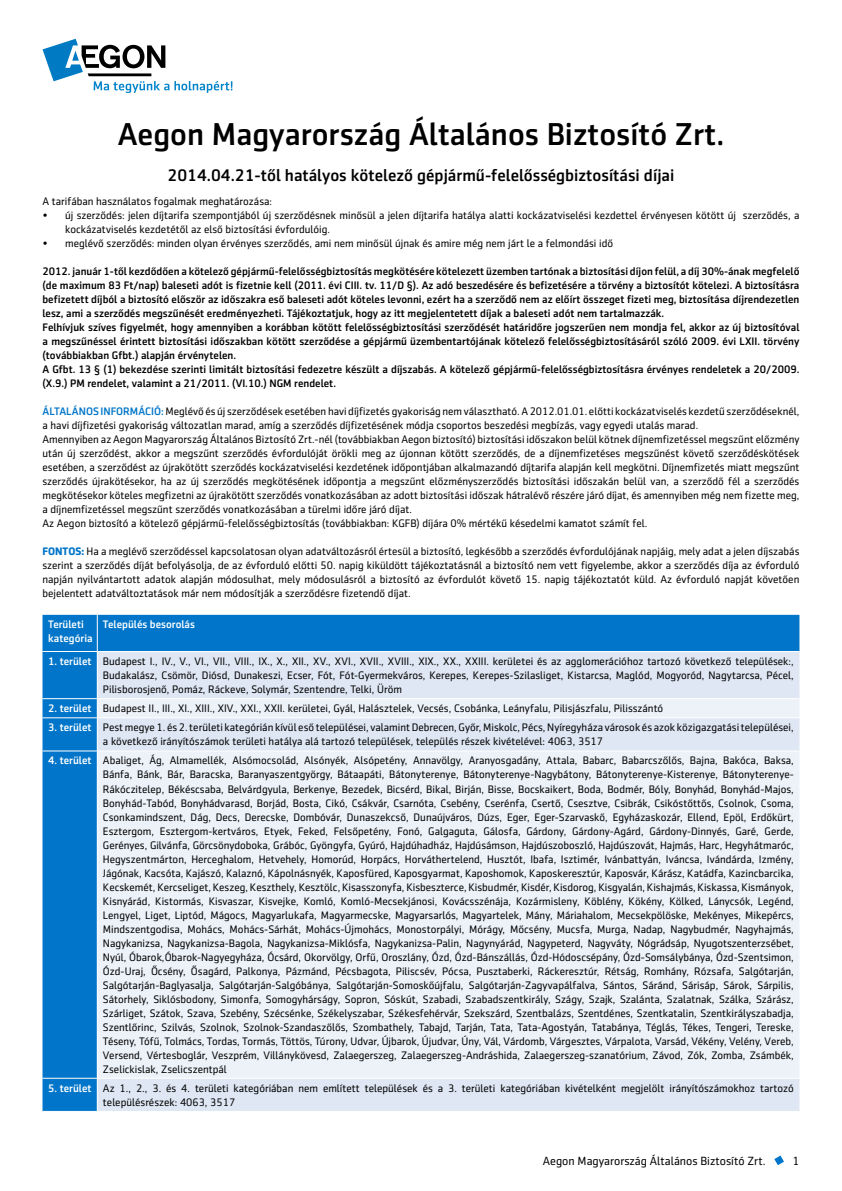
<style>
.page{position:relative;width:842px;height:1191px;background:#fff}
.page>*{position:absolute;margin:0;border:0;box-sizing:border-box;transform-origin:0 0}
.t1{font:500 32px "Sentico Sans DT";color:#000}
.t2{font:500 17px "Sentico Sans DT";color:#000}
.t3{font:12px "Sentico Sans DT";color:#000}
.t4{font:11px/14px "Sentico Sans DT";color:#000}
.t5{font:500 11px/14px "Sentico Sans DT";color:#000}
.t6{font:500 11px/14px "Sentico Sans DT";color:#fff}
.s1{font-weight:500;color:#0075c9}
.s2{font-weight:700;color:#0075c9}
.s3{font-weight:500;color:#fff}
</style>
<div class="page">
<svg style="left:774px;top:1155px;width:10px;height:10px"></svg>
<svg style="left:43px;top:39px;width:189px;height:54px"></svg>
<div style="left:43px;top:615px;width:756px;height:496px;background:#0075c9"></div>
<div style="left:98px;top:652px;width:701px;height:459px;background:#dee7f3"></div>
<svg style="left:98px;top:699px;width:701px;height:378px;fill:#edf2f9"></svg>
<hr style="left:97px;top:615px;width:1px;height:36px;background:#fff">
<hr style="left:43px;top:651px;width:54px;height:1px;background:#fff">
<hr style="left:97px;top:651px;width:702px;height:1px;background:#fff">
<hr style="left:97px;top:652px;width:1px;height:46px;background:#fff">
<hr style="left:43px;top:698px;width:54px;height:1px;background:#fff">
<hr style="left:97px;top:698px;width:702px;height:1px;background:#fff">
<svg style="left:97px;top:699px;width:1px;height:18px"></svg>
<hr style="left:43px;top:717px;width:54px;height:1px;background:#fff">
<hr style="left:97px;top:717px;width:702px;height:1px;background:#fff">
<hr style="left:97px;top:718px;width:1px;height:32px;background:#fff">
<hr style="left:43px;top:750px;width:54px;height:1px;background:#fff">
<hr style="left:97px;top:750px;width:702px;height:1px;background:#fff">
<hr style="left:97px;top:751px;width:1px;height:326px;background:#fff">
<hr style="left:43px;top:1077px;width:54px;height:1px;background:#fff">
<hr style="left:97px;top:1077px;width:702px;height:1px;background:#fff">
<hr style="left:97px;top:1078px;width:1px;height:33px;background:#fff">
<h1 class="t1" style="left:118px;top:116px;width:608px">Aegon Magyarország Általános Biztosító Zrt.</h1>
<h2 class="t2" style="left:168px;top:165px;width:508px">2014.04.21-től hatályos kötelező gépjármű-felelősségbiztosítási díjai</h2>
<p class="t4" style="left:43px;top:194px;width:231px">A tarifában használatos fogalmak meghatározása:</p>
<p class="t4" style="left:65px;top:208px;width:736px;text-indent:-23px">• új szerződés: jelen díjtarifa szempontjából új szerződésnek minősül a jelen díjtarifa hatálya alatti kockázatviselési kezdettel érvényesen kötött új szerződés, a kockázatviselés kezdetétől az első biztosítási évfordulóig.</p>
<p class="t4" style="left:43px;top:236px;width:572px">• meglévő szerződés: minden olyan érvényes szerződés, ami nem minősül újnak és amire még nem járt le a felmondási idő</p>
<p class="t5" style="left:43px;top:264px;width:758px">2012. január 1-től kezdődően a kötelező gépjármű-felelősségbiztosítás megkötésére kötelezett üzemben tartónak a biztosítási díjon felül, a díj 30%-ának megfelelő (de maximum 83 Ft/nap) baleseti adót is fizetnie kell (2011. évi CIII. tv. 11/D §). Az adó beszedésére és befizetésére a törvény a biztosítót kötelezi. A biztosításra befizetett díjból a biztosító először az időszakra eső baleseti adót köteles levonni, ezért ha a szerződő nem az előírt összeget fizeti meg, biztosítása díjrendezetlen lesz, ami a szerződés megszűnését eredményezheti. Tájékoztatjuk, hogy az itt megjelentetett díjak a baleseti adót nem tartalmazzák.<br>Felhívjuk szíves figyelmét, hogy amennyiben a korábban kötött felelősségbiztosítási szerződését határidőre jogszerűen nem mondja fel, akkor az új biztosítóval a megszűnéssel érintett biztosítási időszakban kötött szerződése a gépjármű üzembentartójának kötelező felelősségbiztosításáról szóló 2009. évi LXII. törvény (továbbiakban Gfbt.) alapján érvénytelen.<br>A Gfbt. 13 § (1) bekezdése szerinti limitált biztosítási fedezetre készült a díjszabás. A kötelező gépjármű-felelősségbiztosításra érvényes rendeletek a 20/2009. (X.9.) PM rendelet, valamint a 21/2011. (VI.10.) NGM rendelet.</p>
<p class="t4" style="left:43px;top:404px;width:758px"><span class="s1">ÁLTALÁNOS INFORMÁCIÓ:</span>Meglévő és új szerződések esetében havi díjfizetés gyakoriság nem választható. A 2012.01.01. előtti kockázatviselés kezdetű szerződéseknél, a havi díjfizetési gyakoriság változatlan marad, amíg a szerződés díjfizetésének módja csoportos beszedési megbízás, vagy egyedi utalás marad.<br>Amennyiben az Aegon Magyarország Általános Biztosító Zrt.-nél (továbbiakban Aegon biztosító) biztosítási időszakon belül kötnek díjnemfizetéssel megszűnt előzmény után új szerződést, akkor a megszűnt szerződés évfordulóját örökli meg az újonnan kötött szerződés, de a díjnemfizetéses megszűnést követő szerződéskötések esetében, a szerződést az újrakötött szerződés kockázatviselési kezdetének időpontjában alkalmazandó díjtarifa alapján kell megkötni. Díjnemfizetés miatt megszűnt szerződés újrakötésekor, ha az új szerződés megkötésének időpontja a megszűnt előzményszerződés biztosítási időszakán belül van, a szerződő fél a szerződés megkötésekor köteles megfizetni az újrakötött szerződés vonatkozásában az adott biztosítási időszak hátralévő részére járó díjat, és amennyiben még nem fizette meg, a díjnemfizetéssel megszűnt szerződés vonatkozásában a türelmi időre járó díjat.<br>Az Aegon biztosító a kötelező gépjármű-felelősségbiztosítás (továbbiakban: KGFB) díjára 0% mértékű késedelmi kamatot számít fel.</p>
<p class="t4" style="left:43px;top:544px;width:758px;text-align:justify"><span class="s2">FONTOS:</span> Ha a meglévő szerződéssel kapcsolatosan olyan adatváltozásról értesül a biztosító, legkésőbb a szerződés évfordulójának napjáig, mely adat a jelen díjszabás szerint a szerződés díját befolyásolja, de az évforduló előtti 50. napig kiküldött tájékoztatásnál a biztosító nem vett figyelembe, akkor a szerződés díja az évforduló napján nyilvántartott adatok alapján módosulhat, mely módosulásról a biztosító az évfordulót követő 15. napig tájékoztatót küld. Az évforduló napját követően bejelentett adatváltoztatások már nem módosítják a szerződésre fizetendő díjat.</p>
<p class="t6" style="left:48px;top:617px;width:46px">Területi kategória</p>
<p class="t6" style="left:103px;top:617px;width:93px">Település besorolás</p>
<p class="t4" style="left:103px;top:654px;width:692px;text-align:justify;text-indent:-55px"><span class="s3">1. terület</span> Budapest I., IV., V., VI., VII., VIII., IX., X., XII., XV., XVI., XVII., XVIII., XIX., XX., XXIII. kerületei és az agglomerációhoz tartozó következő települések:, Budakalász, Csömör, Diósd, Dunakeszi, Ecser, Fót, Fót-Gyermekváros, Kerepes, Kerepes-Szilasliget, Kistarcsa, Maglód, Mogyoród, Nagytarcsa, Pécel, Pilisborosjenő, Pomáz, Ráckeve, Solymár, Szentendre, Telki, Üröm</p>
<p class="t4" style="left:48px;top:701px;width:617px"><span class="s3">2. terület</span> Budapest II., III., XI., XIII., XIV., XXI., XXII. kerületei, Gyál, Halásztelek, Vecsés, Csobánka, Leányfalu, Pilisjászfalu, Pilisszántó</p>
<p class="t4" style="left:103px;top:720px;width:692px;text-indent:-55px"><span class="s3">3. terület</span> Pest megye 1. és 2. területi kategórián kívül eső települései, valamint Debrecen, Győr, Miskolc, Pécs, Nyíregyháza városok és azok közigazgatási települései, a következő irányítószámok területi hatálya alá tartozó települések, település részek kivételével: 4063, 3517</p>
<p class="t4" style="left:103px;top:753px;width:692px;text-align:justify;text-indent:-55px"><span class="s3">4. terület</span> Abaliget, Ág, Almamellék, Alsómocsolád, Alsónyék, Alsópetény, Annavölgy, Aranyosgadány, Attala, Babarc, Babarcszőlős, Bajna, Bakóca, Baksa, Bánfa, Bánk, Bár, Baracska, Baranyaszentgyörgy, Bátaapáti, Bátonyterenye, Bátonyterenye-Nagybátony, Bátonyterenye-Kisterenye, Bátonyterenye-Rákóczitelep, Békéscsaba, Belvárdgyula, Berkenye, Bezedek, Bicsérd, Bikal, Birján, Bisse, Bocskaikert, Boda, Bodmér, Bóly, Bonyhád, Bonyhád-Majos, Bonyhád-Tabód, Bonyhádvarasd, Borjád, Bosta, Cikó, Csákvár, Csarnóta, Csebény, Cserénfa, Csertő, Csesztve, Csibrák, Csikóstőttős, Csolnok, Csoma, Csonkamindszent, Dág, Decs, Derecske, Dombóvár, Dunaszekcső, Dunaújváros, Dúzs, Eger, Eger-Szarvaskő, Egyházaskozár, Ellend, Epöl, Erdőkürt, Esztergom, Esztergom-kertváros, Etyek, Feked, Felsőpetény, Fonó, Galgaguta, Gálosfa, Gárdony, Gárdony-Agárd, Gárdony-Dinnyés, Garé, Gerde, Gerényes, Gilvánfa, Görcsönydoboka, Grábóc, Gyöngyfa, Gyúró, Hajdúhadház, Hajdúsámson, Hajdúszoboszló, Hajdúszovát, Hajmás, Harc, Hegyhátmaróc, Hegyszentmárton, Herceghalom, Hetvehely, Homorúd, Horpács, Horváthertelend, Husztót, Ibafa, Isztimér, Ivánbattyán, Iváncsa, Ivándárda, Izmény, Jágónak, Kacsóta, Kajászó, Kalaznó, Kápolnásnyék, Kaposfüred, Kaposgyarmat, Kaposhomok, Kaposkeresztúr, Kaposvár, Kárász, Katádfa, Kazincbarcika, Kecskemét, Kercseliget, Keszeg, Keszthely, Kesztölc, Kisasszonyfa, Kisbeszterce, Kisbudmér, Kisdér, Kisdorog, Kisgyalán, Kishajmás, Kiskassa, Kismányok, Kisnyárád, Kistormás, Kisvaszar, Kisvejke, Komló, Komló-Mecsekjánosi, Kovácsszénája, Kozármisleny, Köblény, Kökény, Kölked, Lánycsók, Legénd, Lengyel, Liget, Liptód, Mágocs, Magyarlukafa, Magyarmecske, Magyarsarlós, Magyartelek, Mány, Máriahalom, Mecsekpölöske, Mekényes, Mikepércs, Mindszentgodisa, Mohács, Mohács-Sárhát, Mohács-Újmohács, Monostorpályi, Mórágy, Mőcsény, Mucsfa, Murga, Nadap, Nagybudmér, Nagyhajmás, Nagykanizsa, Nagykanizsa-Bagola, Nagykanizsa-Miklósfa, Nagykanizsa-Palin, Nagynyárád, Nagypeterd, Nagyváty, Nógrádsáp, Nyugotszenterzsébet, Nyúl, Óbarok,Óbarok-Nagyegyháza, Ócsárd, Okorvölgy, Orfű, Oroszlány, Ózd, Ózd-Bánszállás, Ózd-Hódoscsépány, Ózd-Somsálybánya, Ózd-Szentsimon, Ózd-Uraj, Őcsény, Ősagárd, Palkonya, Pázmánd, Pécsbagota, Piliscsév, Pócsa, Pusztaberki, Ráckeresztúr, Rétság, Romhány, Rózsafa, Salgótarján, Salgótarján-Baglyasalja, Salgótarján-Salgóbánya, Salgótarján-Somoskőújfalu, Salgótarján-Zagyvapálfalva, Sántos, Sáránd, Sárisáp, Sárok, Sárpilis, Sátorhely, Siklósbodony, Simonfa, Somogyhárságy, Sopron, Sóskút, Szabadi, Szabadszentkirály, Szágy, Szajk, Szalánta, Szalatnak, Szálka, Szárász, Szárliget, Szátok, Szava, Szebény, Szécsénke, Székelyszabar, Székesfehérvár, Szekszárd, Szentbalázs, Szentdénes, Szentkatalin, Szentkirályszabadja, Szentlőrinc, Szilvás, Szolnok, Szolnok-Szandaszőlős, Szombathely, Tabajd, Tarján, Tata, Tata-Agostyán, Tatabánya, Téglás, Tékes, Tengeri, Tereske, Téseny, Tófű, Tolmács, Tordas, Tormás, Töttös, Túrony, Udvar, Újbarok, Újudvar, Úny, Vál, Várdomb, Várgesztes, Várpalota, Varsád, Vékény, Velény, Vereb, Versend, Vértesboglár, Veszprém, Villánykövesd, Zalaegerszeg, Zalaegerszeg-Andráshida, Zalaegerszeg-szanatórium, Závod, Zók, Zomba, Zsámbék, Zselickislak, Zselicszentpál</p>
<p class="t4" style="left:103px;top:1081px;width:692px;text-indent:-55px"><span class="s3">5. terület</span> Az 1., 2., 3. és 4. területi kategóriában nem említett települések és a 3. területi kategóriában kivételként megjelölt irányítószámokhoz tartozó településrészek: 4063, 3517</p>
<p class="t3" style="left:543px;top:1154px;width:224px">Aegon Magyarország Általános Biztosító Zrt.</p>
<p class="t3" style="left:793px;top:1154px;width:8px">1</p>
</div>
